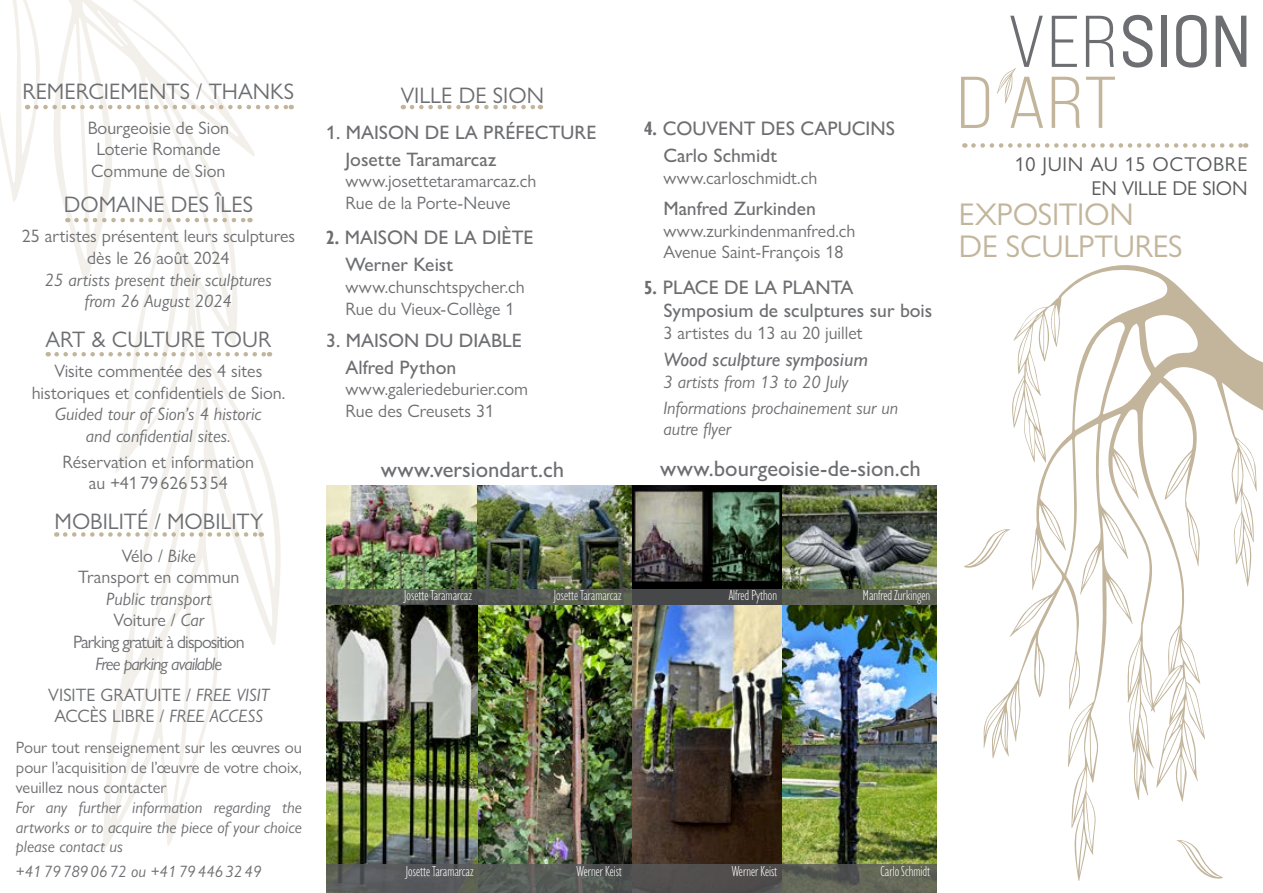
<style>
.page{position:relative;width:1263px;height:893px;background:#fff}
.page>*{position:absolute;margin:0;border:0;box-sizing:border-box;transform-origin:0 0}
.t1{font:31.5px/31.5px "Gill Sans Nova";letter-spacing:-.01em;color:#c2b59b}
.t2{font:22.5px "Gill Sans Nova";color:#6d6e71}
.t3{font:500 22.5px "Gill Sans Nova";color:#6d6e71}
.t4{font:20.1px/24.2px "Gill Sans Nova";letter-spacing:.01em;color:#58595b;text-align:right}
.t5{font:500 19.5px/27px "Gill Sans Nova";color:#6d6e71}
.t6{font:19.5px/27px "Gill Sans Nova";color:#6d6e71}
.t7{font:italic 500 19.5px "Gill Sans Nova";color:#6d6e71}
.t8{font:18px/21.6px "Gill Sans Nova";color:#6d6e71}
.t9{font:italic 18px/21.6px "Gill Sans Nova";color:#6d6e71;text-align:center}
.t10{font:18px/21.6px "Gill Sans Nova";letter-spacing:-.05em;color:#6d6e71;text-align:center}
.t11{font:italic 18px/31.2px "Gill Sans Nova";letter-spacing:-.05em;color:#6d6e71;text-align:center}
.t12{font:italic 16.5px/19.8px "Gill Sans Nova";color:#6d6e71;text-align:justify}
.t13{font:16.5px/19.8px "Gill Sans Nova";color:#6d6e71;text-align:justify}
.t14{font:300 condensed 15px "Gill Sans Nova";color:#fff}
.s1{font-style:italic}
.s2{font-style:normal}
.s3{font-weight:700;font-stretch:condensed}
.s4{font-weight:500}
.s5{font-weight:400}
</style>
<div class="page">
<svg style="left:0;top:0;width:281px;height:850px"></svg>
<img style="left:631px;top:604px;width:152px;height:260px">
<img style="left:707px;top:485px;width:76px;height:97px">
<svg style="left:631px;top:485px;width:76px;height:97px;background:#6e6b64"></svg>
<div style="left:631px;top:582px;width:152px;height:22px;background:#000"></div>
<img style="left:783px;top:604px;width:153px;height:260px">
<img style="left:478px;top:604px;width:153px;height:260px">
<img style="left:326px;top:485px;width:152px;height:104px">
<img style="left:326px;top:604px;width:152px;height:260px">
<img style="left:478px;top:485px;width:153px;height:104px">
<img style="left:783px;top:485px;width:153px;height:104px">
<svg style="left:326px;top:589px;width:610px;height:15px;background:#535750"></svg>
<svg style="left:326px;top:864px;width:610px;height:29px;background:#575955"></svg>
<svg style="left:36px;top:105px;width:256px;height:4px"></svg>
<svg style="left:65px;top:532px;width:197px;height:5px"></svg>
<svg style="left:412px;top:105px;width:129px;height:4px"></svg>
<svg style="left:973px;top:143px;width:273px;height:5px"></svg>
<svg style="left:76px;top:218px;width:174px;height:4px"></svg>
<svg style="left:57px;top:352px;width:213px;height:4px"></svg>
<svg style="left:1052px;top:16px;width:25px;height:51px"></svg>
<svg style="left:1086px;top:16px;width:28px;height:51px"></svg>
<svg style="left:1123px;top:15px;width:29px;height:53px"></svg>
<div style="left:1161px;top:16px;width:6px;height:51px;background:#6d6e71"></div>
<svg style="left:1176px;top:15px;width:31px;height:53px"></svg>
<svg style="left:1216px;top:16px;width:30px;height:51px"></svg>
<svg style="left:961px;top:77px;width:28px;height:51px"></svg>
<svg style="left:1052px;top:77px;width:28px;height:51px"></svg>
<svg style="left:1086px;top:77px;width:29px;height:51px"></svg>
<svg style="left:997px;top:16px;width:46px;height:112px"></svg>
<svg style="left:964px;top:550px;width:19px;height:18px"></svg>
<svg style="left:983px;top:265px;width:280px;height:616px"></svg>
<p class="t2" style="left:23px;top:78px;width:273px">REMERCIEMENTS / THANKS</p>
<p class="t8" style="left:88px;top:117px;width:143px">Bourgeoisie de Sion<br>Loterie Romande<br>Commune de Sion</p>
<p class="t2" style="left:64px;top:191px;width:191px">DOMAINE DES ÎLES</p>
<p class="t8" style="left:22px;top:225px;width:275px;text-align:center">25 artistes présentent leurs sculptures dès le 26 août 2024</p>
<p class="t9" style="left:45px;top:268px;width:228px">25 artists present their sculptures from 26 August 2024</p>
<p class="t2" style="left:46px;top:326px;width:227px">ART &amp; CULTURE TOUR</p>
<p class="t8" style="left:32px;top:360px;width:255px;text-align:center">Visite commentée des 4 sites historiques et confidentiels de Sion.</p>
<p class="t9" style="left:55px;top:403px;width:208px">Guided tour of Sion’s 4 historic and confidential sites.</p>
<p class="t8" style="left:63px;top:451px;width:193px;text-align:center">Réservation et information au +41796265354</p>
<p class="t2" style="left:55px;top:508px;width:210px">MOBILITÉ / MOBILITY</p>
<p class="t8" style="left:78px;top:544px;width:163px;text-align:center">Vélo / <span class="s1">Bike<br></span>Transport en commun</p>
<p class="t10" style="left:73px;top:588px;width:173px"><span class="s1">Public transport<br></span>Voiture / <span class="s1">Car<br></span>Parking gratuit à disposition</p>
<p class="t11" style="left:48px;top:647px;width:223px">Free parking available<br><span class="s2">VISITE GRATUITE /</span> FREE VISIT</p>
<p class="t8" style="left:54px;top:705px;width:211px">ACCÈS LIBRE / <span class="s1">FREE ACCESS</span></p>
<p class="t13" style="left:16px;top:738px;width:287px">Pour tout renseignement sur les œuvres ou pour l’acquisition de l’œuvre de votre choix, veuillez nous contacter</p>
<p class="t12" style="left:16px;top:797px;width:287px">For any further information regarding the artworks or to acquire the piece of your choice please contact us</p>
<p class="t12" style="left:16px;top:861px;width:247px">+41797890672 ou +41794463249</p>
<p class="t2" style="left:401px;top:81px;width:145px">VILLE DE SION</p>
<p class="t5" style="left:345px;top:118px;width:253px;text-indent:-19px">1. MAISON DE LA PRÉFECTURE<br>Josette Taramarcaz</p>
<p class="t8" style="left:345px;top:170px;width:192px">www.josettetaramarcaz.ch<br>Rue de la Porte-Neuve</p>
<p class="t6" style="left:345px;top:224px;width:190px;text-indent:-19px"><span class="s3">2.</span> MAISON DE LA DIÈTE<br><span class="s4">Werner Keist</span></p>
<p class="t8" style="left:345px;top:276px;width:181px">www.chunschtspycher.ch<br>Rue du Vieux-Collège 1</p>
<p class="t5" style="left:345px;top:326px;width:178px;text-indent:-19px">3. MAISON DU DIABLE<br>Alfred Python</p>
<p class="t8" style="left:345px;top:378px;width:184px">www.galeriedeburier.com<br>Rue des Creusets 31</p>
<p class="t6" style="left:663px;top:115px;width:233px;text-indent:-19px"><span class="s3">4.</span> COUVENT DES CAPUCINS<br><span class="s4">Carlo Schmidt</span></p>
<p class="t8" style="left:663px;top:167px;width:155px">www.carloschmidt.ch</p>
<p class="t5" style="left:663px;top:195px;width:154px">Manfred Zurkinden</p>
<p class="t8" style="left:663px;top:220px;width:194px">www.zurkindenmanfred.ch<br>Avenue Saint-François 18</p>
<p class="t5" style="left:663px;top:275px;width:271px;line-height:23.4px;text-indent:-19px"><span class="s3">5.</span> <span class="s5">PLACE DE LA PLANTA<br></span>Symposium de sculptures sur bois</p>
<p class="t8" style="left:663px;top:322px;width:201px">3 artistes du 13 au 20 juillet</p>
<p class="t7" style="left:663px;top:348px;width:206px">Wood sculpture symposium</p>
<p class="t9" style="left:663px;top:369px;width:236px;line-height:25.8px;text-align:left">3 artists from 13 to 20 July<br>Informations prochainement sur un</p>
<p class="t9" style="left:663px;top:418px;width:69px">autre flyer</p>
<p class="t3" style="left:381px;top:455px;width:185px">www.versiondart.ch</p>
<p class="t3" style="left:660px;top:454px;width:262px">www.bourgeoisie-de-sion.ch</p>
<p class="t14" style="left:404px;top:585px;width:70px">Josette Taramarcaz</p>
<p class="t14" style="left:554px;top:586px;width:70px">Josette Taramarcaz</p>
<p class="t14" style="left:729px;top:586px;width:50px">Alfred Python</p>
<p class="t14" style="left:863px;top:586px;width:69px">Manfred Zurkingen</p>
<p class="t14" style="left:406px;top:862px;width:70px">Josette Taramarcaz</p>
<p class="t14" style="left:577px;top:862px;width:47px">Werner Keist</p>
<p class="t14" style="left:732px;top:862px;width:47px">Werner Keist</p>
<p class="t14" style="left:880px;top:862px;width:51px">Carlo Schmidt</p>
<p class="t4" style="left:1015px;top:152px;width:234px">10 JUIN AU 15 OCTOBRE<br>EN VILLE DE SION</p>
<h1 class="t1" style="left:959px;top:198px;width:225px">EXPOSITION<br>DE SCULPTURES</h1>
</div>
